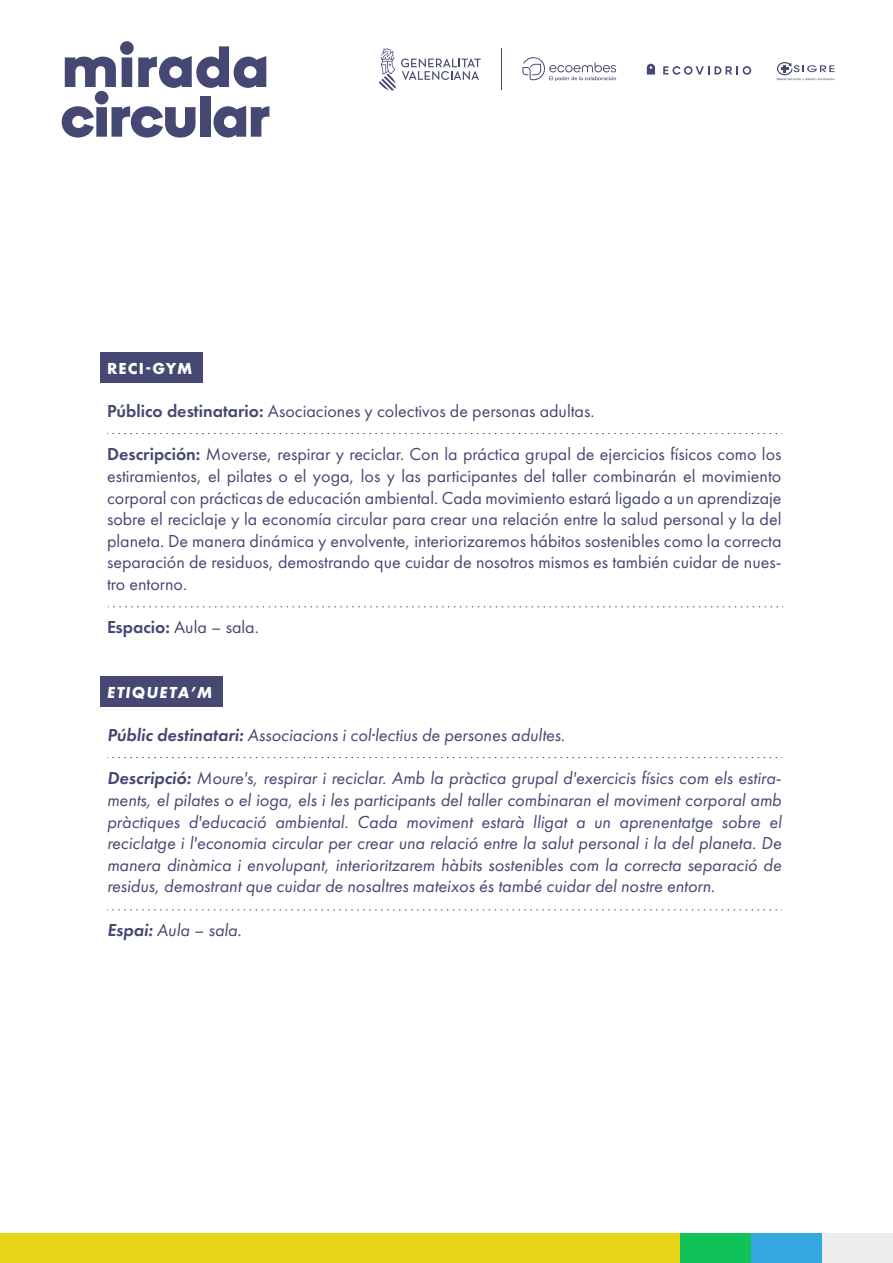
<style>
.page{position:relative;width:893px;height:1263px;background:#fff}
.page>*{position:absolute;margin:0;border:0;box-sizing:border-box;transform-origin:0 0}
.t1{font:18px/21.6px "Futura New";color:#454872;text-align:justify}
.t2{font:italic 18px/21.6px "Futura New";color:#454872;text-align:justify}
.t3{font:italic 700 16.5px "Futura New";letter-spacing:.075em;color:#fff}
.t4{font:700 16.5px "Futura New";letter-spacing:.075em;color:#fff}
.s1{font-family:"Futura New Demi"}
</style>
<div class="page">
<div style="left:100px;top:352px;width:103px;height:30px;background:#454872"></div>
<svg style="left:379px;top:48px;width:102px;height:42px"></svg>
<svg style="left:777px;top:62px;width:57px;height:19px"></svg>
<svg style="left:522px;top:57px;width:94px;height:24px"></svg>
<svg style="left:647px;top:64px;width:8px;height:11px"></svg>
<svg style="left:663px;top:66px;width:46px;height:9px"></svg>
<svg style="left:715px;top:66px;width:36px;height:9px"></svg>
<hr style="left:501px;top:48px;width:1px;height:42px;background:#454872">
<svg style="left:107px;top:433px;width:675px;height:1px"></svg>
<svg style="left:108px;top:606px;width:675px;height:1px"></svg>
<div style="left:100px;top:676px;width:123px;height:30px;background:#454872"></div>
<svg style="left:107px;top:757px;width:675px;height:1px"></svg>
<svg style="left:107px;top:909px;width:675px;height:1px"></svg>
<svg style="left:62px;top:41px;width:207px;height:97px"></svg>
<div style="left:0;top:1234px;width:680px;height:29px;background:#e8d517"></div>
<div style="left:680px;top:1234px;width:71px;height:29px;background:#11c259"></div>
<div style="left:751px;top:1234px;width:71px;height:29px;background:#36a8e0"></div>
<div style="left:822px;top:1234px;width:71px;height:29px;background:#ececec"></div>
<p class="t4" style="left:107px;top:358px;width:87px">RECI-GYM</p>
<p class="t1" style="left:107px;top:400px;width:489px"><span class="s1">Público destinatario:</span> Asociaciones y colectivos de personas adultas.</p>
<p class="t1" style="left:107px;top:443px;width:676px"><span class="s1">Descripción:</span> Moverse, respirar y reciclar. Con la práctica grupal de ejercicios físicos como los estiramientos, el pilates o el yoga, los y las participantes del taller combinarán el movimiento corporal con prácticas de educación ambiental. Cada movimiento estará ligado a un aprendizaje sobre el reciclaje y la economía circular para crear una relación entre la salud personal y la del planeta. De manera dinámica y envolvente, interiorizaremos hábitos sostenibles como la correcta separación de residuos, demostrando que cuidar de nosotros mismos es también cuidar de nues&shy;tro entorno.</p>
<p class="t1" style="left:107px;top:616px;width:153px"><span class="s1">Espacio:</span> Aula – sala.</p>
<p class="t3" style="left:107px;top:682px;width:107px">ETIQUETA’M</p>
<p class="t2" style="left:107px;top:724px;width:459px"><span class="s1">Públic destinatari:</span> Associacions i col·lectius de persones adultes.</p>
<p class="t2" style="left:107px;top:767px;width:676px"><span class="s1">Descripció:</span> Moure's, respirar i reciclar. Amb la pràctica grupal d'exercicis físics com els estira&shy;ments, el pilates o el ioga, els i les participants del taller combinaran el moviment corporal amb pràctiques d'educació ambiental. Cada moviment estarà lligat a un aprenentatge sobre el reciclatge i l'economia circular per crear una relació entre la salut personal i la del planeta. De manera dinàmica i envolupant, interioritzarem hàbits sostenibles com la correcta separació de residus, demostrant que cuidar de nosaltres mateixos és també cuidar del nostre entorn.</p>
<p class="t2" style="left:107px;top:919px;width:136px"><span class="s1">Espai:</span> Aula – sala.</p>
</div>
